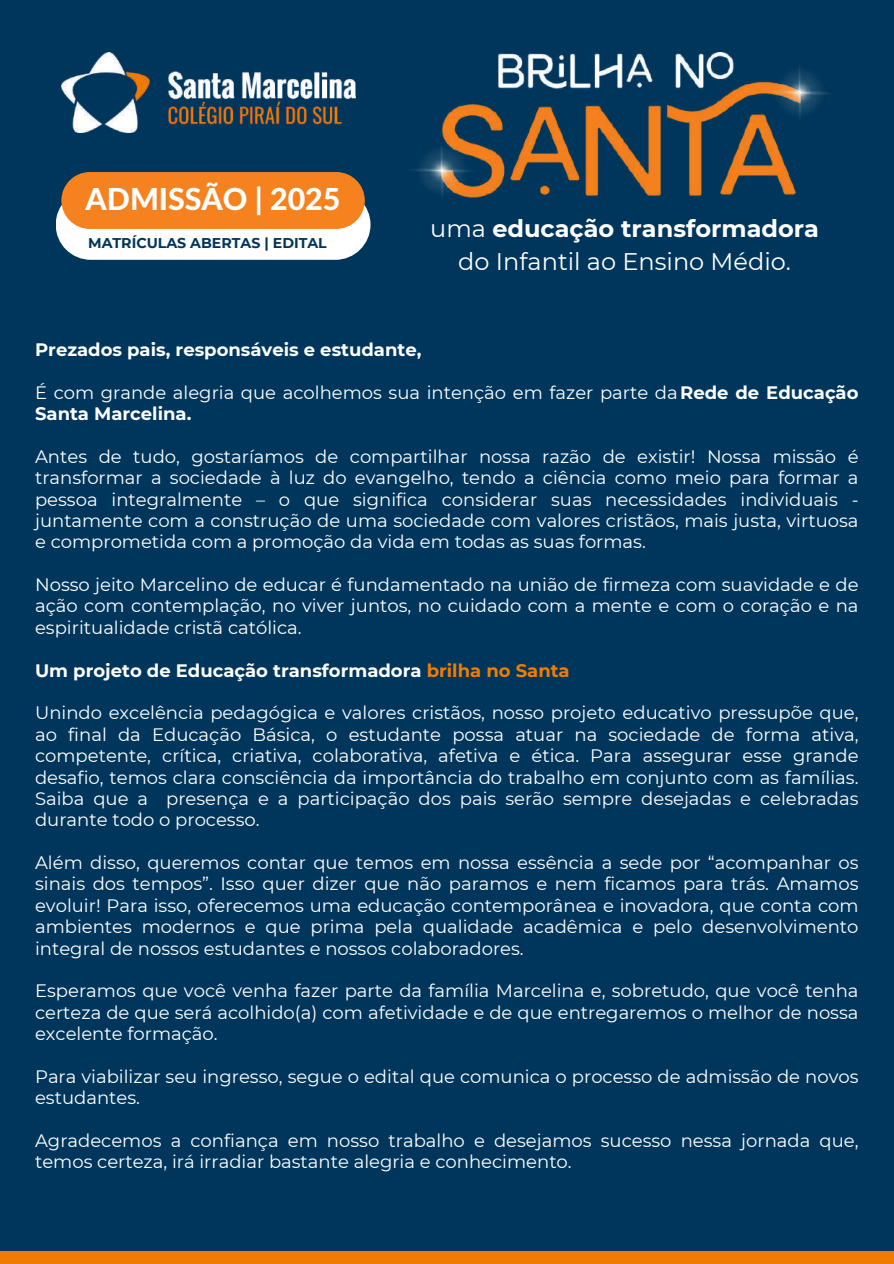
<style>
.page{position:relative;width:894px;height:1264px;background:#fff}
.page>*{position:absolute;margin:0;border:0;box-sizing:border-box;transform-origin:0 0}
.t1{font:800 30.3px "Lato Latin";color:#fff}
.t2{font:24px/32.7px "Montserrat";color:#fff;text-align:center}
.t3{font:18px/21.3px "Montserrat";color:#fff;text-align:justify}
.t4{font:700 18px "Montserrat";color:#fff}
.t5{font:700 14.1px "Montserrat";color:#00365c}
.s1{font-weight:700}
.s2{color:#f07d00}
</style>
<div class="page">
<div style="left:0;top:0;width:893px;height:1263px;background:#00365c"></div>
<div style="left:0;top:1251px;width:893px;height:12px;background:#ee7c00"></div>
<img style="left:413px;top:52px;width:417px;height:146px">
<div style="left:56px;top:189px;width:314px;height:71px;background:#fff;border-radius:35px"></div>
<div style="left:61px;top:172px;width:304px;height:57px;background:#f5821f;border-radius:28px"></div>
<img style="left:61px;top:52px;width:294px;height:80px">
<h1 class="t1" style="left:86px;top:185px;width:256px">ADMISSÃO | 2025</h1>
<p class="t5" style="left:88px;top:234px;width:240px">MATRÍCULAS ABERTAS | EDITAL</p>
<h2 class="t2" style="left:430px;top:212px;width:390px">uma <span class="s1">educação transformadora </span>do Infantil ao Ensino Médio.</h2>
<p class="t4" style="left:35px;top:338px;width:388px">Prezados pais, responsáveis e estudante,</p>
<p class="t3" style="left:35px;top:381px;width:824px">É com grande alegria que acolhemos sua intenção em fazer parte da<span class="s1">Rede de Educação<br>Santa Marcelina.</span></p>
<p class="t3" style="left:35px;top:445px;width:824px">Antes de tudo, gostaríamos de compartilhar nossa razão de existir! Nossa missão é transformar a sociedade à luz do evangelho, tendo a ciência como meio para formar a pessoa integralmente – o que significa considerar suas necessidades individuais - juntamente com a construção de uma sociedade com valores cristãos, mais justa, virtuosa e comprometida com a promoção da vida em todas as suas formas.</p>
<p class="t3" style="left:35px;top:574px;width:824px">Nosso jeito Marcelino de educar é fundamentado na união de firmeza com suavidade e de ação com contemplação, no viver juntos, no cuidado com a mente e com o coração e na espiritualidade cristã católica.</p>
<p class="t4" style="left:35px;top:659px;width:536px">Um projeto de Educação transformadora <span class="s2">brilha no Santa</span></p>
<p class="t3" style="left:35px;top:702px;width:824px">Unindo excelência pedagógica e valores cristãos, nosso projeto educativo pressupõe que, ao final da Educação Básica, o estudante possa atuar na sociedade de forma ativa, competente, crítica, criativa, colaborativa, afetiva e ética. Para assegurar esse grande desafio, temos clara consciência da importância do trabalho em conjunto com as famílias.<br>Saiba que a presença e a participação dos pais serão sempre desejadas e celebradas durante todo o processo.</p>
<p class="t3" style="left:35px;top:852px;width:824px">Além disso, queremos contar que temos em nossa essência a sede por “acompanhar os sinais dos tempos”. Isso quer dizer que não paramos e nem ficamos para trás. Amamos evoluir! Para isso, oferecemos uma educação contemporânea e inovadora, que conta com ambientes modernos e que prima pela qualidade acadêmica e pelo desenvolvimento integral de nossos estudantes e nossos colaboradores.</p>
<p class="t3" style="left:35px;top:980px;width:824px">Esperamos que você venha fazer parte da família Marcelina e, sobretudo, que você tenha certeza de que será acolhido(a) com afetividade e de que entregaremos o melhor de nossa excelente formação.</p>
<p class="t3" style="left:35px;top:1065px;width:824px">Para viabilizar seu ingresso, segue o edital que comunica o processo de admissão de novos estudantes.</p>
<p class="t3" style="left:35px;top:1129px;width:824px">Agradecemos a confiança em nosso trabalho e desejamos sucesso nessa jornada que, temos certeza, irá irradiar bastante alegria e conhecimento.</p>
</div>
